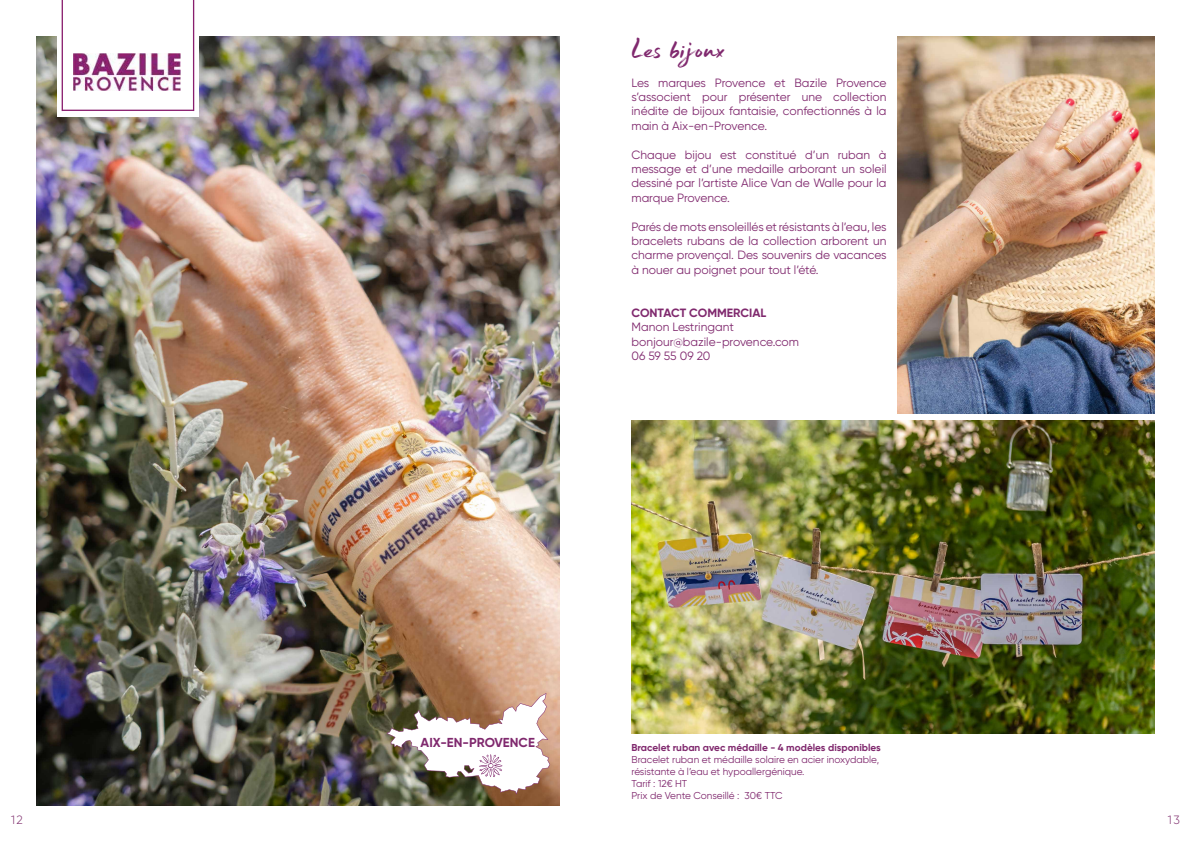
<style>
.page{position:relative;width:1191px;height:842px;background:#fff}
.page>*{position:absolute;margin:0;border:0;box-sizing:border-box;transform-origin:0 0}
.t1{font:29px "Just Wright";color:#80296e}
.t2{font:700 13px "Gilroy";color:#80296e}
.t3{font:12px/14.4px "Gilroy";color:#80296e;text-align:justify}
.t4{font:700 12px "Gilroy";color:#80296e}
.t5{font:300 12px "Gilroy";color:#7d2b6b}
.t6{font:10px/12px "Gilroy";color:#80296e}
.t7{font:700 10px "Gilroy";color:#80296e}
</style>
<div class="page">
<img style="left:36px;top:36px;width:523px;height:770px">
<svg style="left:57px;top:0;width:141px;height:116px"></svg>
<svg style="left:62px;top:0;width:132px;height:111px"></svg>
<img style="left:74px;top:54px;width:107px;height:37px">
<img style="left:386px;top:693px;width:164px;height:101px">
<img style="left:631px;top:421px;width:524px;height:313px">
<img style="left:897px;top:36px;width:258px;height:378px">
<h1 class="t1" style="left:631px;top:30px;width:94px">Les bijoux</h1>
<p class="t3" style="left:631px;top:75px;width:257px">Les marques Provence et Bazile Provence s’associent pour présenter une collection inédite de bijoux fantaisie, confectionnés à la main à Aix-en-Provence.</p>
<p class="t3" style="left:631px;top:147px;width:257px">Chaque bijou est constitué d’un ruban à message et d’une medaille arborant un soleil dessiné par l’artiste Alice Van de Walle pour la marque Provence.</p>
<p class="t3" style="left:631px;top:219px;width:257px">Parés de mots ensoleillés et résistants à l’eau, les bracelets rubans de la collection arborent un charme provençal. Des souvenirs de vacances à nouer au poignet pour tout l’été.</p>
<p class="t4" style="left:631px;top:305px;width:136px">CONTACT COMMERCIAL</p>
<p class="t3" style="left:631px;top:320px;width:169px;text-align:left">Manon Lestringant bonjour@bazile-provence.com<br>06 59 55 09 20</p>
<p class="t2" style="left:420px;top:734px;width:116px">AIX-EN-PROVENCE</p>
<p class="t7" style="left:631px;top:741px;width:251px">Bracelet ruban avec médaille - 4 modèles disponibles</p>
<p class="t6" style="left:631px;top:753px;width:249px">Bracelet ruban et médaille solaire en acier inoxydable, résistante à l’eau et hypoallergénique.<br>Tarif : 12€ HT<br>Prix de Vente Conseillé : 30€ TTC</p>
<p class="t5" style="left:11px;top:812px;width:13px">12</p>
<p class="t5" style="left:1168px;top:812px;width:14px">13</p>
</div>
